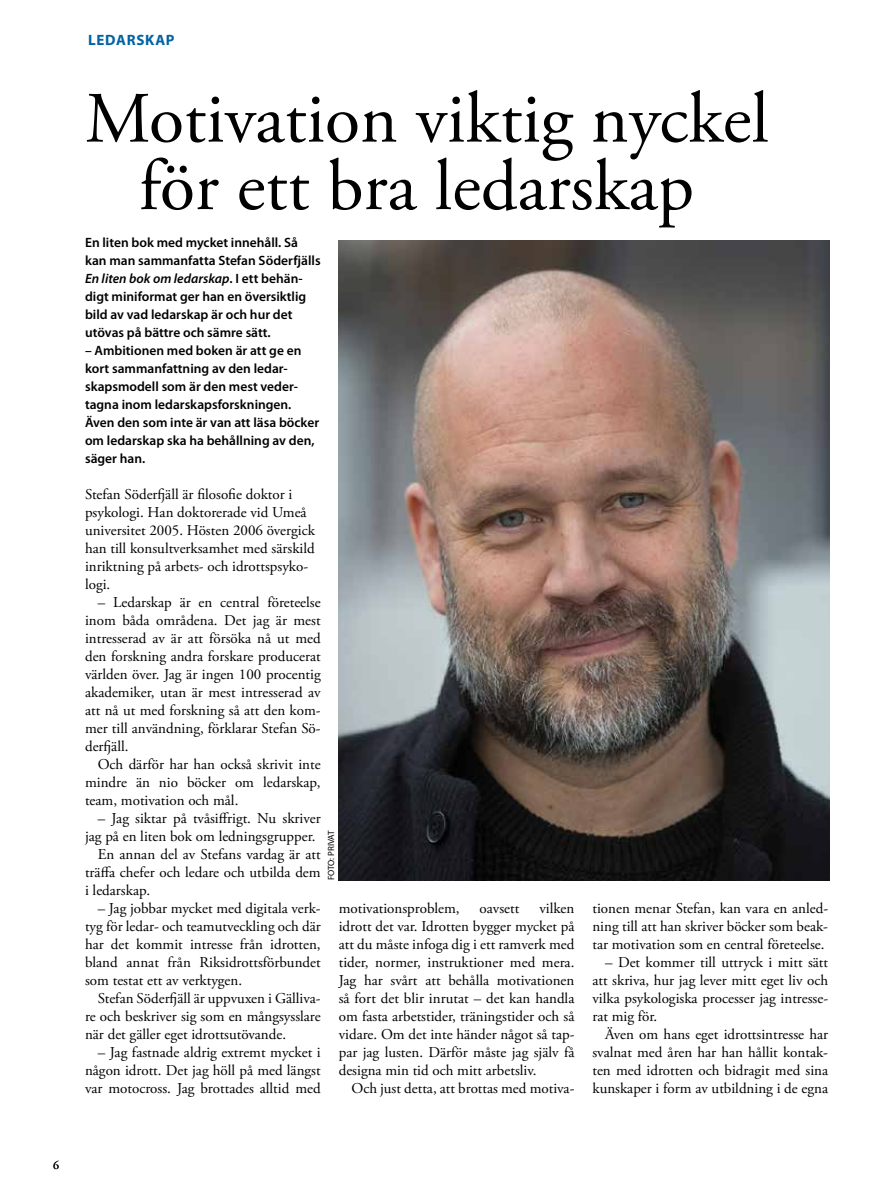
<style>
.page{position:relative;width:893px;height:1191px;background:#fff}
.page>*{position:absolute;margin:0;border:0;box-sizing:border-box;transform-origin:0 0}
.t1{font:72px/67.5px "Adobe Garamond Pro";color:#000;text-align:center}
.t2{font:15px/18px "Adobe Garamond Pro";color:#000;text-align:justify}
.t3{font:700 15px "Myriad Pro";letter-spacing:.05em;color:#0063a3}
.t4{font:600 13.5px/18px "Myriad Pro";color:#000}
.t5{font:12px "Adobe Garamond Pro";color:#000}
.t6{font:9px "Myriad Pro";letter-spacing:-.015em;color:#000}
.s1{font-style:italic}
</style>
<div class="page">
<img style="left:338px;top:240px;width:491px;height:640px">
<p class="t5" style="left:53px;top:1157px;width:7px">6</p>
<p class="t3" style="left:88px;top:30px;width:88px">LEDARSKAP</p>
<h1 class="t1" style="left:85px;top:87px;width:685px">Motivation viktig nyckel för ett bra ledarskap</h1>
<p class="t4" style="left:85px;top:233px;width:237px">En liten bok med mycket innehåll. Så kan man sammanfatta Stefan Söderfjälls <span class="s1">En liten bok om ledarskap</span>. I ett behän&shy;digt miniformat ger han en översiktlig bild av vad ledarskap är och hur det utövas på bättre och sämre sätt.</p>
<p class="t4" style="left:85px;top:341px;width:236px">– Ambitionen med boken är att ge en kort sammanfattning av den ledar&shy;skapsmodell som är den mest veder&shy;tagna inom ledarskapsforskningen.<br>Även den som inte är van att läsa böcker om ledarskap ska ha behållning av den, säger han.</p>
<p class="t2" style="left:85px;top:486px;width:231px;text-align:left">Stefan Söderfjäll är filosofie doktor i psykologi. Han doktorerade vid Umeå universitet 2005. Hösten 2006 övergick han till konsultverksamhet med särskild inriktning på arbets- och idrottspsyko&shy;logi.</p>
<p class="t2" style="left:85px;top:594px;width:237px;text-indent:13px">– Ledarskap är en central företeelse inom båda områdena. Det jag är mest intresserad av är att försöka nå ut med den forskning andra forskare producerat världen över. Jag är ingen 100 procentig akademiker, utan är mest intresserad av att nå ut med forskning så att den kom&shy;mer till användning, förklarar Stefan Sö&shy;derfjäll.</p>
<p class="t2" style="left:85px;top:756px;width:237px;text-indent:13px">Och därför har han också skrivit inte mindre än nio böcker om ledarskap, team, motivation och mål.</p>
<p class="t2" style="left:98px;top:810px;width:224px">– Jag siktar på tvåsiffrigt. Nu skriver</p>
<p class="t2" style="left:85px;top:828px;width:232px">jag på en liten bok om ledningsgrupper.</p>
<p class="t2" style="left:98px;top:846px;width:224px">En annan del av Stefans vardag är att</p>
<p class="t2" style="left:85px;top:864px;width:237px">träffa chefer och ledare och utbilda dem</p>
<p class="t2" style="left:85px;top:882px;width:67px">i ledarskap.</p>
<p class="t2" style="left:85px;top:900px;width:237px;text-indent:13px">– Jag jobbar mycket med digitala verk&shy;tyg för ledar- och teamutveckling och där har det kommit intresse från idrotten, bland annat från Riksidrottsförbundet som testat ett av verktygen.</p>
<p class="t2" style="left:85px;top:990px;width:237px;text-indent:13px">Stefan Söderfjäll är uppvuxen i Gälliva&shy;re och beskriver sig som en mångsysslare när det gäller eget idrottsutövande.</p>
<p class="t2" style="left:85px;top:1044px;width:237px;text-indent:13px">– Jag fastnade aldrig extremt mycket i någon idrott. Det jag höll på med längst var motocross. Jag brottades alltid med</p>
<p class="t6" style="left:326px;top:880px;width:52px;rotate:-90deg">FOTO: PRIVAT</p>
<p class="t2" style="left:339px;top:900px;width:237px;text-indent:201px">vilken idrott det var. Idrotten bygger mycket på att du måste infoga dig i ett ramverk med tider, normer, instruktioner med mera.<br>Jag har svårt att behålla motivationen så fort det blir inrutat – det kan handla om fasta arbetstider, träningstider och så vidare. Om det inte händer något så tap&shy;par jag lusten. Därför måste jag själv få designa min tid och mitt arbetsliv.</p>
<p class="t2" style="left:351px;top:1080px;width:224px">Och just detta, att brottas med motiva-</p>
<p class="t2" style="left:339px;top:900px;width:122px">motivationsproblem,</p>
<p class="t2" style="left:480px;top:900px;width:41px">oavsett</p>
<p class="t2" style="left:592px;top:900px;width:237px">tionen menar Stefan, kan vara en anled&shy;ning till att han skriver böcker som beak&shy;tar motivation som en central företeelse.</p>
<p class="t2" style="left:592px;top:954px;width:237px;text-indent:13px">– Det kommer till uttryck i mitt sätt att skriva, hur jag lever mitt eget liv och vilka psykologiska processer jag intresse&shy;rat mig för.</p>
<p class="t2" style="left:592px;top:1026px;width:237px;text-indent:13px">Även om hans eget idrottsintresse har svalnat med åren har han hållit kontak&shy;ten med idrotten och bidragit med sina kunskaper i form av utbildning i de egna</p>
</div>
